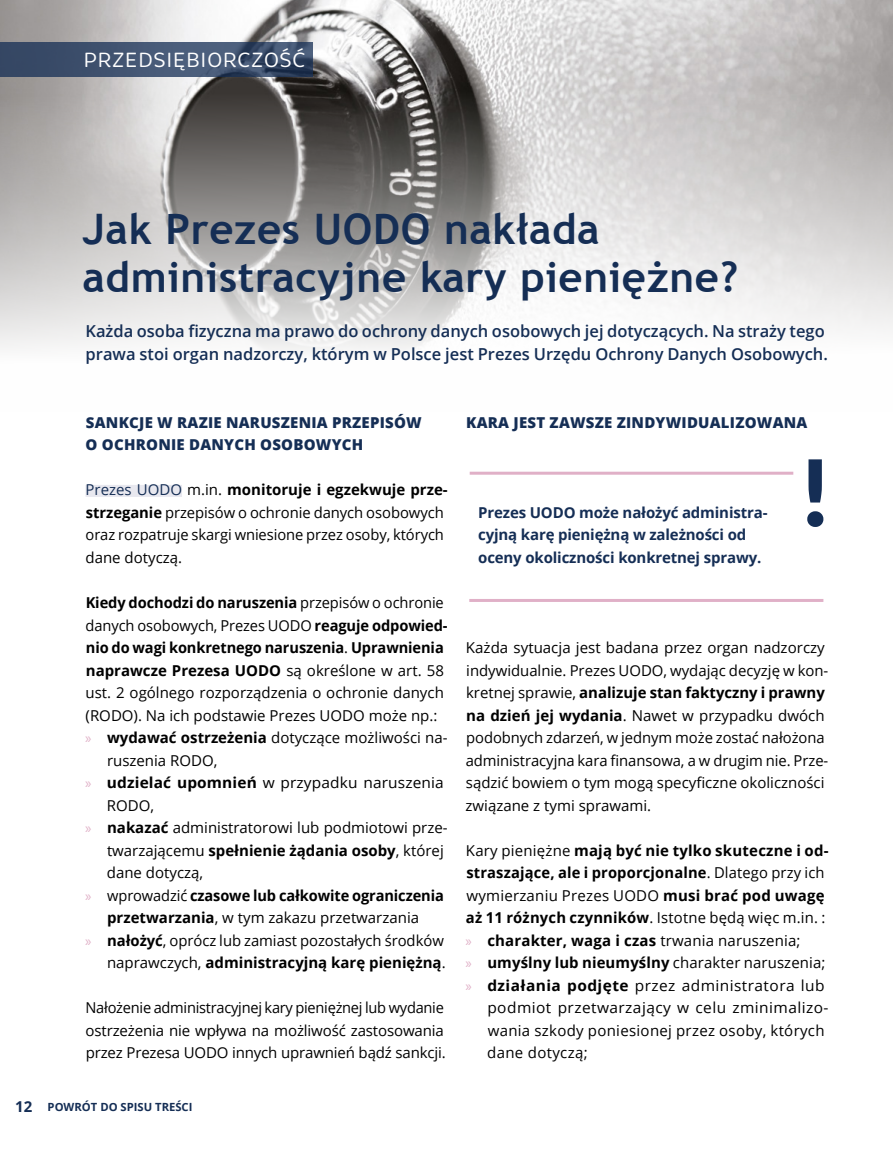
<style>
.page{position:relative;width:893px;height:1149px;background:#fff}
.page>*{position:absolute;margin:0;border:0;box-sizing:border-box;transform-origin:0 0}
.t1{font:700 42px/48px "Trebuchet MS";letter-spacing:.015em;color:#152e55}
.t2{font:21px "Brevia";letter-spacing:.015em;color:#fff}
.t3{font:600 16.5px/22.5px "Open Sans";color:#152e55}
.t4{font:15px/22.5px "Open Sans";color:#000}
.t5{font:700 15px "Open Sans";color:#000}
.t6{font:700 15px/22.5px "Open Sans";letter-spacing:-.01em;color:#152e55}
.t7{font:800 15px/22.5px "Open Sans";letter-spacing:.015em;color:#152e55}
.t8{font:15px "Open Sans";letter-spacing:.03em;color:#000}
.t9{font:15px "Open Sans";letter-spacing:.02em;color:#000}
.t10{font:700 11.25px "Open Sans";color:#152e55}
.s1{color:#152e55}
.s2{font-weight:700}
.s3{font-weight:400}
.s4{font-family:"Myriad Pro";color:#e0b0c7}
.s5{font-family:"Myriad Pro";font-weight:400;color:#e0b0c7}
.s6{font-size:15px}
</style>
<div class="page">
<img style="left:0;top:0;width:893px;height:351px">
<svg style="left:0;top:42px;width:313px;height:34px"></svg>
<div style="left:86px;top:485px;width:96px;height:12px;background:#e8e8ef"></div>
<hr style="left:469px;top:598px;width:354px;height:3px;background:#e0b0c7">
<hr style="left:470px;top:471px;width:323px;height:3px;background:#e0b0c7">
<svg style="left:807px;top:459px;width:16px;height:68px"></svg>
<h2 class="t2" style="left:83px;top:47px;width:224px">PRZEDSIĘBIORCZOŚĆ</h2>
<h1 class="t1" style="left:83px;top:205px;width:657px">Jak Prezes UODO nakłada administracyjne kary pieniężne?</h1>
<p class="t3" style="left:85px;top:319px;width:744px">Każda osoba fizyczna ma prawo do ochrony danych osobowych jej dotyczących. Na straży tego prawa stoi organ nadzorczy, którym w Polsce jest Prezes Urzędu Ochrony Danych Osobowych.</p>
<p class="t7" style="left:86px;top:410px;width:338px">SANKCJE W RAZIE NARUSZENIA PRZEPISÓW<br>O OCHRONIE DANYCH OSOBOWYCH</p>
<p class="t4" style="left:86px;top:478px;width:364px"><span class="s1">Prezes UODO</span> m.in. <span class="s2">monitoruje i egzekwuje prze&shy;strzeganie</span> przepisów o ochronie danych osobowych oraz rozpatruje skargi wniesione przez osoby, których dane dotyczą.</p>
<p class="t5" style="left:86px;top:591px;width:360px">Kiedy dochodzi do naruszenia <span class="s3">przepisów o ochronie</span></p>
<p class="t4" style="left:86px;top:613px;width:364px">danych osobowych, Prezes UODO <span class="s2">reaguje odpowied-</span></p>
<p class="t5" style="left:86px;top:636px;width:359px">nio do wagi konkretnego naruszenia<span class="s3">.</span> Uprawnienia</p>
<p class="t5" style="left:86px;top:659px;width:360px">naprawcze Prezesa UODO <span class="s3">są określone w art. 58</span></p>
<p class="t4" style="left:86px;top:680px;width:360px">ust. 2 ogólnego rozporządzenia o ochronie danych</p>
<p class="t4" style="left:86px;top:703px;width:353px">(RODO). Na ich podstawie Prezes UODO może np.:</p>
<p class="t4" style="left:85px;top:725px;width:364px"><span class="s4">»</span> <span class="s2">wydawać ostrzeżenia</span> dotyczące możliwości na-</p>
<p class="t4" style="left:107px;top:748px;width:112px">ruszenia RODO,</p>
<p class="t4" style="left:85px;top:770px;width:360px"><span class="s4">»</span> <span class="s2">udzielać upomnień</span> w przypadku naruszenia</p>
<p class="t4" style="left:107px;top:793px;width:49px">RODO,</p>
<p class="t4" style="left:85px;top:815px;width:364px"><span class="s4">»</span> <span class="s2">nakazać</span> administratorowi lub podmiotowi prze-</p>
<p class="t5" style="left:107px;top:839px;width:338px"><span class="s3">twarzającemu</span> spełnienie żądania osoby<span class="s3">, której</span></p>
<p class="t4" style="left:107px;top:860px;width:98px">dane dotyczą,</p>
<p class="t5" style="left:85px;top:884px;width:360px"><span class="s5">»</span> <span class="s3">wprowadzić</span> czasowe lub całkowite ograniczenia</p>
<p class="t4" style="left:107px;top:905px;width:314px"><span class="s2">przetwarzania</span>, w tym zakazu przetwarzania</p>
<p class="t4" style="left:85px;top:928px;width:360px"><span class="s4">»</span> <span class="s2">nałożyć</span>, oprócz lub zamiast pozostałych środków</p>
<p class="t5" style="left:107px;top:951px;width:340px"><span class="s3">naprawczych,</span> administracyjną karę pieniężną<span class="s3">.</span></p>
<p class="t4" style="left:86px;top:995px;width:362px">Nałożenie administracyjnej kary pieniężnej lub wydanie ostrzeżenia nie wpływa na możliwość zastosowania przez Prezesa UODO innych uprawnień bądź sankcji.</p>
<p class="t10" style="left:15px;top:1098px;width:179px"><span class="s6">12</span> POWRÓT DO SPISU TREŚCI</p>
<p class="t7" style="left:466px;top:410px;width:343px">KARA JEST ZAWSZE ZINDYWIDUALIZOWANA</p>
<p class="t6" style="left:478px;top:500px;width:291px">Prezes UODO może nałożyć administra&shy;cyjną karę pieniężną w zależności od oceny okoliczności konkretnej sprawy.</p>
<p class="t4" style="left:466px;top:635px;width:364px">Każda sytuacja jest badana przez organ nadzorczy indywidualnie. Prezes UODO, wydając decyzję w kon&shy;kretnej sprawie, <span class="s2">analizuje stan faktyczny i prawny na dzień jej wydania</span>. Nawet w przypadku dwóch podobnych zdarzeń, w jednym może zostać nałożona administracyjna kara finansowa, a w drugim nie. Prze&shy;sądzić bowiem o tym mogą specyficzne okoliczności związane z tymi sprawami.</p>
<p class="t5" style="left:466px;top:839px;width:364px"><span class="s3">Kary pieniężne</span> mają być nie tylko skuteczne i od-</p>
<p class="t5" style="left:466px;top:861px;width:360px">straszające, ale i proporcjonalne<span class="s3">. Dlatego przy ich</span></p>
<p class="t4" style="left:466px;top:883px;width:360px">wymierzaniu Prezes UODO <span class="s2">musi brać pod uwagę</span></p>
<p class="t4" style="left:466px;top:905px;width:361px"><span class="s2">aż 11 różnych czynników</span>. Istotne będą więc m.in. :</p>
<p class="t5" style="left:466px;top:929px;width:336px"><span class="s5">»</span> charakter, waga i czas <span class="s3">trwania naruszenia;</span></p>
<p class="t5" style="left:466px;top:951px;width:361px"><span class="s5">»</span> umyślny lub nieumyślny <span class="s3">charakter naruszenia;</span></p>
<p class="t8" style="left:466px;top:974px;width:361px"><span class="s4">»</span> <span class="s2">działania podjęte</span> przez administratora lub</p>
<p class="t8" style="left:487px;top:997px;width:343px">podmiot przetwarzający w celu zminimalizo-</p>
<p class="t9" style="left:488px;top:1019px;width:338px">wania szkody poniesionej przez osoby, których</p>
<p class="t9" style="left:487px;top:1042px;width:102px">dane dotyczą;</p>
</div>
